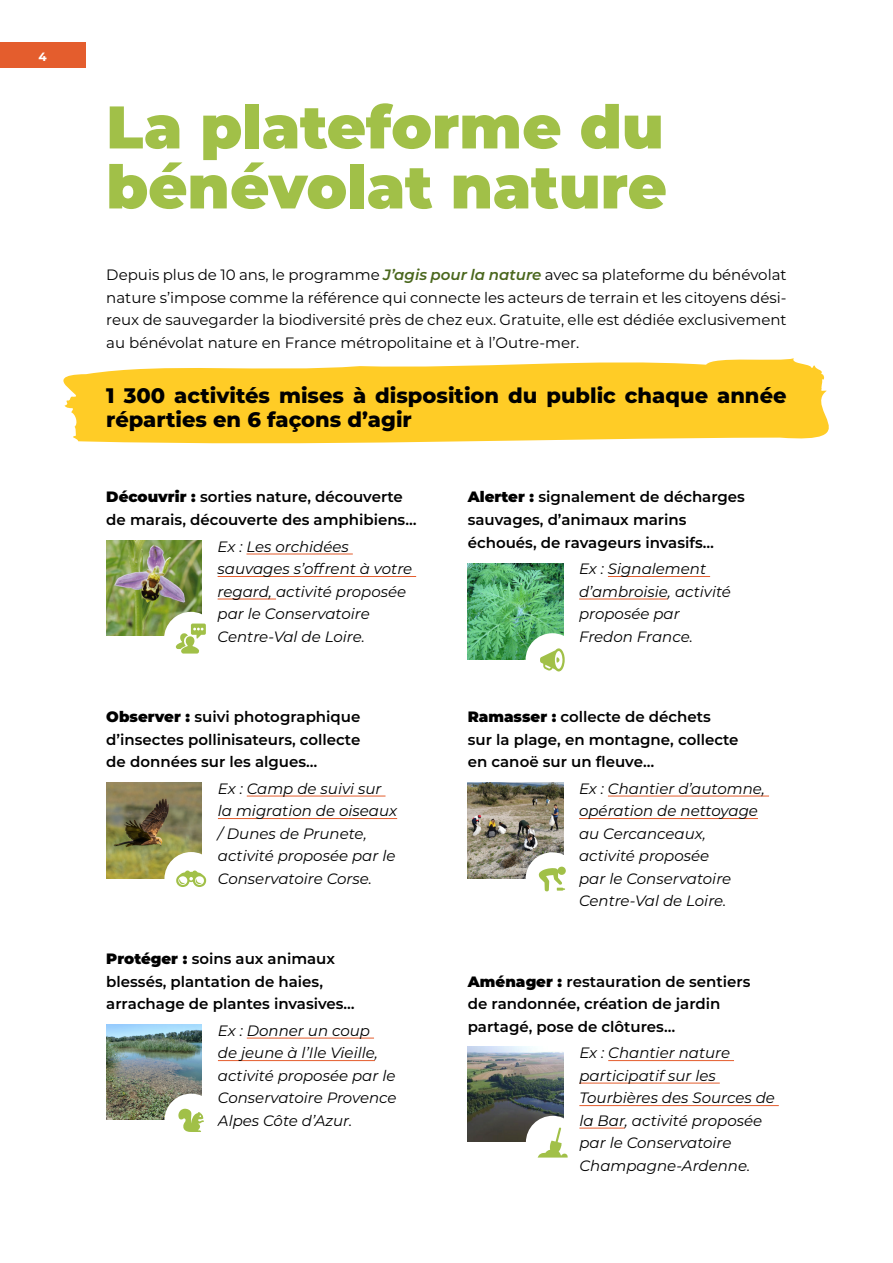
<style>
.page{position:relative;width:893px;height:1263px;background:#fff}
.page>*{position:absolute;margin:0;border:0;box-sizing:border-box;transform-origin:0 0}
.chapitre{font:900 60px/60px "Montserrat";color:#a1c048}
.titre_2{font:800 21px/24px "Montserrat";color:#000}
.texte{font:italic 15px/22.5px "Montserrat";color:#000}
.texte-2{font:600 15px/22.5px "Montserrat";color:#000}
.texte-3{font:15px/22.5px "Montserrat";color:#000;text-align:justify}
.t1{font:700 12px "Montserrat";color:#fff}
.s1{font-weight:600;font-style:italic;color:#4a671d}
.s2{font-weight:900}
</style>
<div class="page">
<div style="left:0;top:43px;width:85px;height:25px;background:#e45d2d"></div>
<hr style="left:246px;top:554px;width:107px;height:1px;background:#e45d2d">
<hr style="left:218px;top:576px;width:198px;height:1px;background:#e45d2d">
<hr style="left:218px;top:599px;width:58px;height:1px;background:#e45d2d">
<hr style="left:247px;top:796px;width:138px;height:1px;background:#e45d2d">
<hr style="left:218px;top:818px;width:179px;height:1px;background:#e45d2d">
<hr style="left:247px;top:1038px;width:127px;height:1px;background:#e45d2d">
<hr style="left:218px;top:1060px;width:157px;height:1px;background:#e45d2d">
<hr style="left:608px;top:576px;width:102px;height:1px;background:#e45d2d">
<hr style="left:579px;top:599px;width:89px;height:1px;background:#e45d2d">
<hr style="left:608px;top:796px;width:161px;height:1px;background:#e45d2d">
<hr style="left:579px;top:818px;width:179px;height:1px;background:#e45d2d">
<hr style="left:608px;top:1060px;width:126px;height:1px;background:#e45d2d">
<hr style="left:579px;top:1083px;width:141px;height:1px;background:#e45d2d">
<hr style="left:579px;top:1105px;width:200px;height:1px;background:#e45d2d">
<hr style="left:579px;top:1128px;width:46px;height:1px;background:#e45d2d">
<img style="left:106px;top:782px;width:96px;height:96px">
<div style="left:164px;top:852px;width:54px;height:53px;background:#fff;border-radius:50%"></div>
<svg style="left:176px;top:870px;width:30px;height:17px"></svg>
<img style="left:106px;top:1024px;width:96px;height:96px">
<div style="left:164px;top:1093px;width:54px;height:54px;background:#fff;border-radius:50%"></div>
<svg style="left:178px;top:1109px;width:26px;height:23px"></svg>
<img style="left:468px;top:1046px;width:95px;height:96px">
<div style="left:526px;top:1116px;width:53px;height:53px;background:#fff;border-radius:50%"></div>
<svg style="left:538px;top:1127px;width:30px;height:30px"></svg>
<img style="left:468px;top:782px;width:95px;height:96px">
<div style="left:526px;top:852px;width:53px;height:54px;background:#fff;border-radius:50%"></div>
<svg style="left:539px;top:867px;width:27px;height:24px"></svg>
<img style="left:106px;top:540px;width:96px;height:96px">
<div style="left:164px;top:612px;width:54px;height:53px;background:#fff;border-radius:50%"></div>
<svg style="left:176px;top:623px;width:30px;height:30px"></svg>
<img style="left:468px;top:563px;width:95px;height:96px">
<div style="left:526px;top:633px;width:53px;height:54px;background:#fff;border-radius:50%"></div>
<svg style="left:540px;top:648px;width:25px;height:23px"></svg>
<svg style="left:63px;top:358px;width:766px;height:86px;background:#ffd344"></svg>
<p class="t1" style="left:38px;top:48px;width:10px">4</p>
<p class="chapitre" style="left:106px;top:93px;width:562px">La plateforme du bénévolat nature</p>
<p class="texte-3" style="left:106px;top:263px;width:682px">Depuis plus de 10 ans, le programme <span class="s1">J’agis pour la nature</span> avec sa plateforme du bénévolat nature s’impose comme la référence qui connecte les acteurs de terrain et les citoyens dési&shy;reux de sauvegarder la biodiversité près de chez eux. Gratuite, elle est dédiée exclusivement au bénévolat nature en France métropolitaine et à l’Outre-mer.</p>
<p class="titre_2" style="left:106px;top:382px;width:682px">1 300 activités mises à disposition du public chaque année réparties en 6 façons d’agir</p>
<p class="texte-2" style="left:106px;top:485px;width:312px"><span class="s2">Découvrir :</span> sorties nature, découverte de marais, découverte des amphibiens…</p>
<p class="texte" style="left:218px;top:535px;width:196px">Ex : Les orchidées sauvages s’offrent à votre regard, activité proposée par le Conservatoire<br>Centre-Val de Loire.</p>
<p class="texte-2" style="left:106px;top:705px;width:256px;text-align:justify"><span class="s2">Observer :</span> suivi photographique d’insectes pollinisateurs, collecte de données sur les algues…</p>
<p class="texte" style="left:218px;top:777px;width:181px">Ex : Camp de suivi sur la migration de oiseaux / Dunes de Prunete, activité proposée par le<br>Conservatoire Corse.</p>
<p class="texte-2" style="left:106px;top:947px;width:250px"><span class="s2">Protéger :</span> soins aux animaux blessés, plantation de haies, arrachage de plantes invasives…</p>
<p class="texte" style="left:218px;top:1019px;width:180px">Ex : Donner un coup<br>de jeune à l’Ile Vieille, activité proposée par le<br>Conservatoire Provence<br>Alpes Côte d’Azur.</p>
<p class="texte-2" style="left:468px;top:485px;width:279px"><span class="s2">Alerter :</span> signalement de décharges sauvages, d’animaux marins échoués, de ravageurs invasifs…</p>
<p class="texte" style="left:579px;top:557px;width:153px">Ex : Signalement d’ambroisie, activité proposée par<br>Fredon France.</p>
<p class="texte-2" style="left:468px;top:705px;width:272px"><span class="s2">Ramasser :</span> collecte de déchets sur la plage, en montagne, collecte en canoë sur un fleuve…</p>
<p class="texte" style="left:579px;top:777px;width:188px">Ex : Chantier d’automne, opération de nettoyage au Cercanceaux, activité proposée<br>par le Conservatoire<br>Centre-Val de Loire.</p>
<p class="texte-2" style="left:468px;top:969px;width:284px"><span class="s2">Aménager :</span> restauration de sentiers de randonnée, création de jardin partagé, pose de clôtures…</p>
<p class="texte" style="left:579px;top:1041px;width:197px">Ex : Chantier nature participatif sur les<br>Tourbières des Sources de la Bar, activité proposée par le Conservatoire<br>Champagne-Ardenne.</p>
</div>
